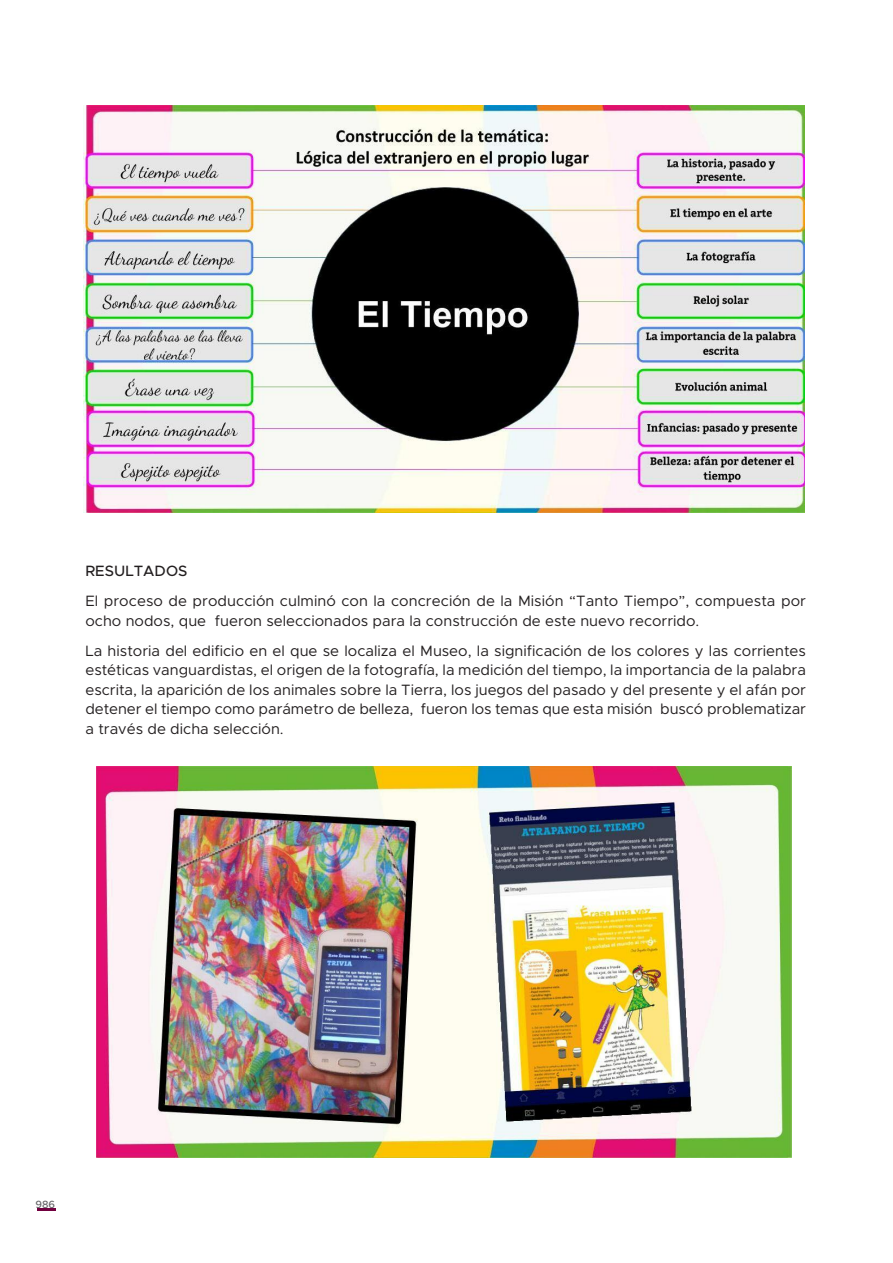
<style>
.page{position:relative;width:893px;height:1263px;background:#fff}
.page>*{position:absolute;margin:0;border:0;box-sizing:border-box;transform-origin:0 0}
.t1{font:15px/19.5px "Metropolis";color:#231f20}
.t2{font:500 15px "Metropolis";color:#231f20}
.t3{font:500 10.5px "Metropolis";color:#636366}
</style>
<div class="page">
<svg style="left:37px;top:1208px;width:18px;height:2px"></svg>
<img style="left:84px;top:106px;width:721px;height:406px">
<img style="left:97px;top:766px;width:695px;height:391px">
<p class="t2" style="left:85px;top:564px;width:104px">RESULTADOS</p>
<p class="t1" style="left:85px;top:592px;width:722px">El proceso de producción culminó con la concreción de la Misión “Tanto Tiempo”, compuesta por ocho nodos, que fueron seleccionados para la construcción de este nuevo recorrido.</p>
<p class="t1" style="left:85px;top:642px;width:722px;text-align:justify">La historia del edificio en el que se localiza el Museo, la significación de los colores y las corrientes estéticas vanguardistas, el origen de la fotografía, la medición del tiempo, la importancia de la palabra escrita, la aparición de los animales sobre la Tierra, los juegos del pasado y del presente y el afán por detener el tiempo como parámetro de belleza, fueron los temas que esta misión buscó problematizar a través de dicha selección.</p>
<p class="t3" style="left:36px;top:1199px;width:21px">986</p>
</div>
